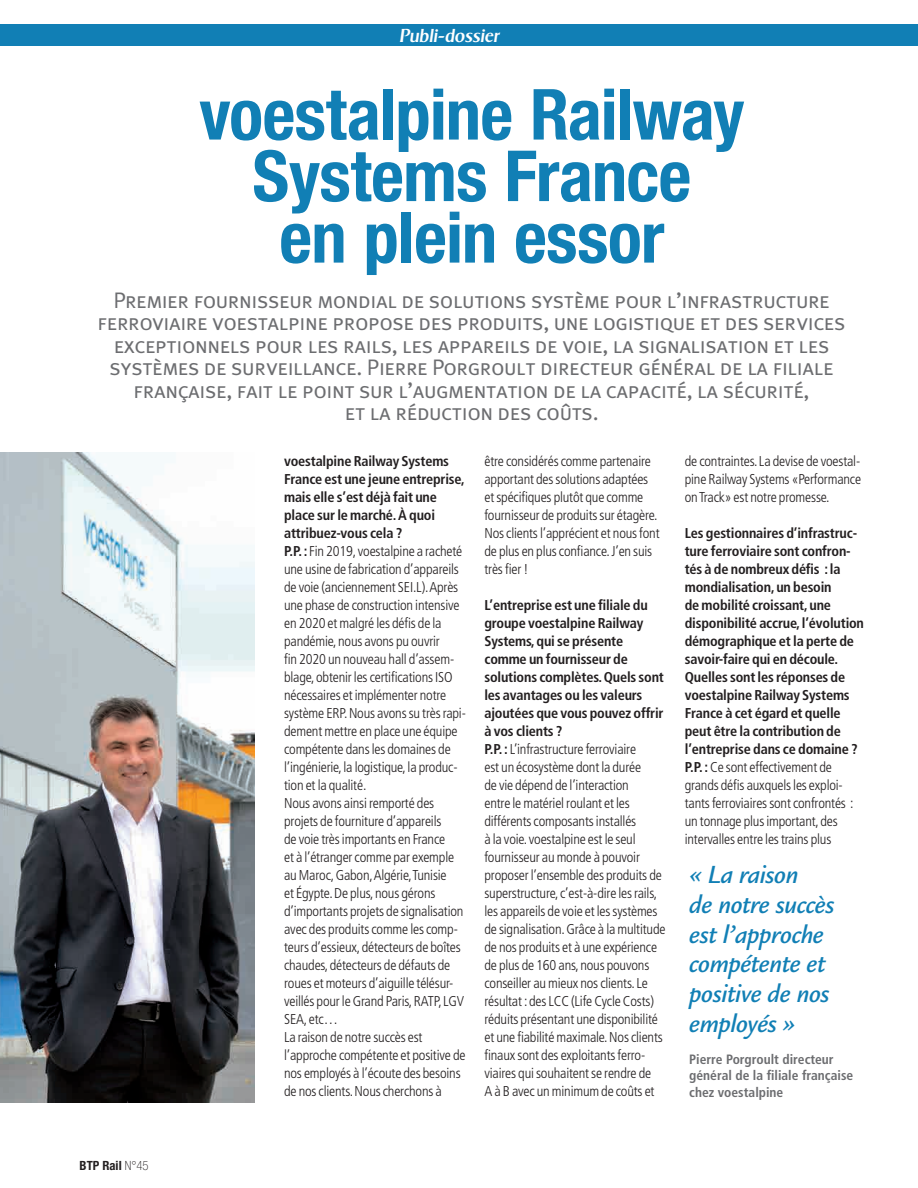
<style>
.page{position:relative;width:918px;height:1188px;background:#fff}
.page>*{position:absolute;margin:0;border:0;box-sizing:border-box;transform-origin:0 0}
.t1{font:700 condensed 70.5px/61.5px "Helvetica Neue";letter-spacing:-.01em;color:#117fb5;text-align:center}
.t2{font:italic 500 27px/29.7px "Legacy Sans";letter-spacing:-.015em;color:#117fb5}
.t3{font:22.5px/22.5px "Meta Caps";letter-spacing:-.015em;color:#6c6d70;text-align:center}
.t4{font:500 18.15px "Isigvar";color:#fff}
.t5{font:300 condensed 14.25px/18px "Frutiger";letter-spacing:-.01em;color:#231f20}
.t6{font:700 condensed 14.25px/18px "Frutiger";letter-spacing:-.015em;color:#231f20}
.t7{font:700 condensed 13.5px/16.2px "Frutiger";color:#6c6d70}
.t8{font:700 condensed 12.75px "Helvetica Neue";color:#231f20}
.s1{font-weight:100}
.s2{font-weight:700}
.s3{font-weight:300}
</style>
<div class="page">
<div style="left:0;top:24px;width:917px;height:22px;background:#117fb5"></div>
<img style="left:0;top:453px;width:254px;height:649px">
<p class="t4" style="left:399px;top:26px;width:101px">Publi-dossier</p>
<h1 class="t1" style="left:199px;top:83px;width:546px">voestalpine Railway<br>Systems France<br>en plein essor</h1>
<p class="t3" style="left:98px;top:288px;width:749px">Premier fournisseur mondial de solutions système pour l’infrastructure ferroviaire voestalpine propose des produits, une logistique et des services exceptionnels pour les rails, les appareils de voie, la signalisation et les systèmes de surveillance. Pierre Porgroult directeur général de la filiale française, fait le point sur l’augmentation de la capacité, la sécurité,<br>et la réduction des coûts.</p>
<p class="t8" style="left:80px;top:1157px;width:71px">BTP Rail <span class="s1">N°45</span></p>
<p class="t5" style="left:284px;top:452px;width:183px"><span class="s2">voestalpine Railway Systems<br>France est une jeune entreprise, mais elle s’est déjà fait une place sur le marché. À quoi attribuez-vous cela ?<br>P.P. :</span> Fin 2019, voestalpine a racheté une usine de fabrication d’appareils de voie (anciennement SEI.L). Après une phase de construction intensive en 2020 et malgré les défis de la pandémie, nous avons pu ouvrir<br>fin 2020 un nouveau hall d’assem&shy;blage, obtenir les certifications ISO nécessaires et implémenter notre système ERP. Nous avons su très rapi&shy;dement mettre en place une équipe compétente dans les domaines de l’ingénierie, la logistique, la produc&shy;tion et la qualité.<br>Nous avons ainsi remporté des projets de fourniture d’appareils<br>de voie très importants en France<br>et à l’étranger comme par exemple au Maroc, Gabon, Algérie, Tunisie<br>et Égypte. De plus, nous gérons d’importants projets de signalisation avec des produits comme les comp&shy;teurs d’essieux, détecteurs de boîtes chaudes, détecteurs de défauts de roues et moteurs d’aiguille télésur&shy;veillés pour le Grand Paris, RATP, LGV<br>SEA, etc…<br>La raison de notre succès est l’approche compétente et positive de nos employés à l’écoute des besoins de nos clients. Nous cherchons à</p>
<p class="t5" style="left:484px;top:452px;width:177px">être considérés comme partenaire apportant des solutions adaptées et spécifiques plutôt que comme fournisseur de produits sur étagère.<br>Nos clients l’apprécient et nous font de plus en plus confiance. J’en suis très fier !</p>
<p class="t5" style="left:484px;top:596px;width:182px"><span class="s2">L’entreprise est une filiale du groupe voestalpine Railway<br>Systems, qui se présente comme un fournisseur de solutions complètes. Quels sont les avantages ou les valeurs ajoutées que vous pouvez offrir à vos clients ?<br>P.P. :</span> L’infrastructure ferroviaire<br>est un écosystème dont la durée<br>de vie dépend de l’interaction<br>entre le matériel roulant et les différents composants installés<br>à la voie. voestalpine est le seul fournisseur au monde à pouvoir proposer l’ensemble des produits de superstructure, c’est-à-dire les rails, les appareils de voie et les systèmes de signalisation. Grâce à la multitude de nos produits et à une expérience de plus de 160 ans, nous pouvons conseiller au mieux nos clients. Le résultat : des LCC (Life Cycle Costs) réduits présentant une disponibilité et une fiabilité maximale. Nos clients finaux sont des exploitants ferro&shy;viaires qui souhaitent se rendre de<br>A à B avec un minimum de coûts et</p>
<p class="t5" style="left:684px;top:452px;width:178px;text-align:justify">de contraintes. La devise de voestal&shy;pine Railway Systems «Performance on Track» est notre promesse.</p>
<p class="t6" style="left:684px;top:523px;width:181px">Les gestionnaires d’infrastruc&shy;ture ferroviaire sont confron&shy;tés à de nombreux défis : la mondialisation, un besoin<br>de mobilité croissant, une disponibilité accrue, l’évolution démographique et la perte de savoir-faire qui en découle.<br>Quelles sont les réponses de voestalpine Railway Systems<br>France à cet égard et quelle peut être la contribution de l’entreprise dans ce domaine ?<br>P.P. : <span class="s3">Ce sont effectivement de grands défis auxquels les exploi&shy;tants ferroviaires sont confrontés : un tonnage plus important, des intervalles entre les trains plus</span></p>
<h2 class="t2" style="left:689px;top:860px;width:147px">« La raison<br>de notre succès est l’approche compétente et positive de nos employés »</h2>
<p class="t7" style="left:689px;top:1051px;width:165px">Pierre Porgroult directeur général de la filiale française chez voestalpine</p>
</div>
